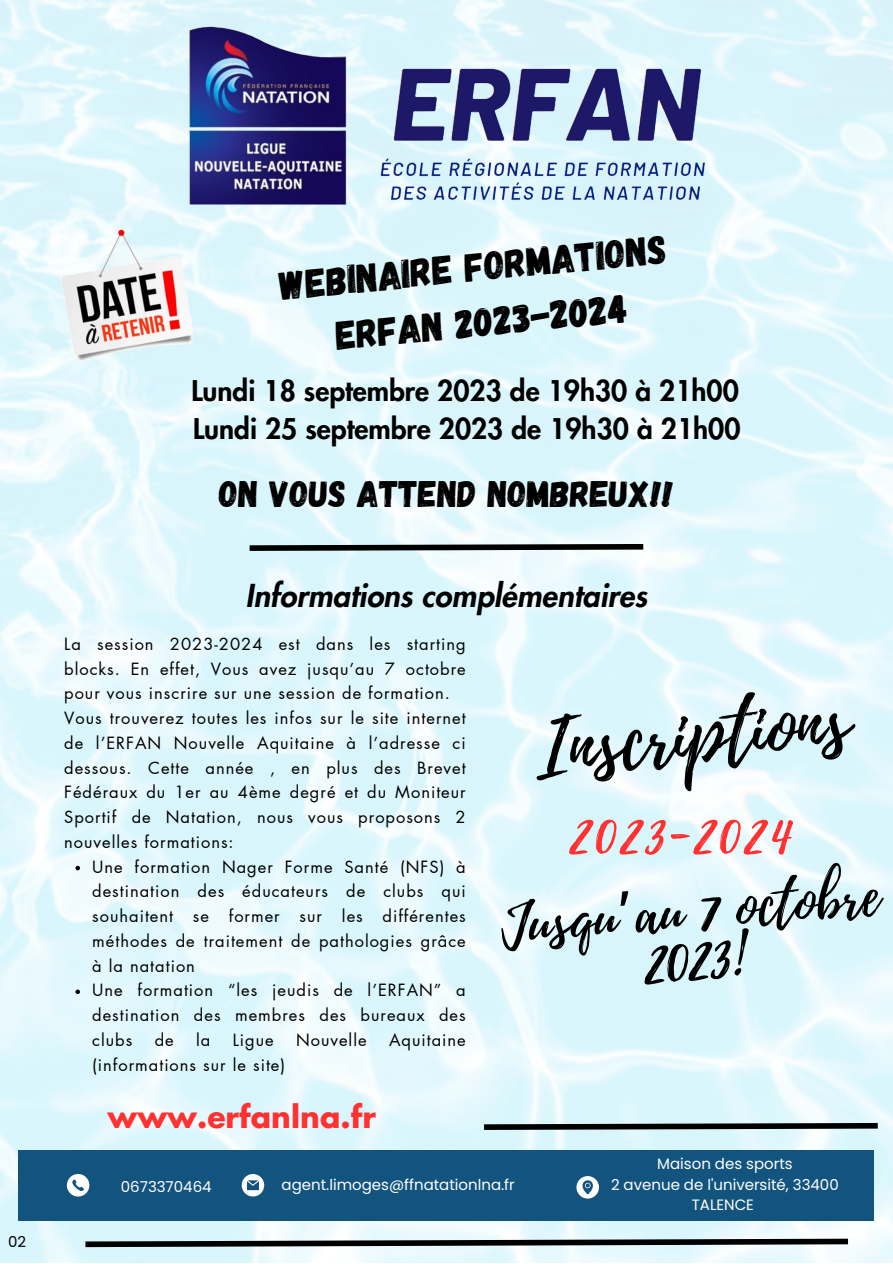
<style>
.page{position:relative;width:893px;height:1264px;background:#fff}
.page>*{position:absolute;margin:0;border:0;box-sizing:border-box;transform-origin:0 0}
.t1{font:78.75px "Playlist Script";color:#000}
.t2{font:57.9px/46px "Playlist Script";color:#000;text-align:center}
.t3{font:53.4px "Playlist Script";letter-spacing:.09em;color:#ff3131}
.t4{font:39.9px/54.9px "Gagalin";color:#000;text-align:center}
.t5{font:36.9px "Gagalin";color:#000}
.t6{font:italic 800 30.9px "Futura LT Pro";color:#000}
.t7{font:700 30px "Futura LT Pro";color:#ff3131}
.t8{font:800 27.9px/38.2px "Futura LT Pro";color:#000}
.t9{font:16.5px/24.8px "Futura LT Pro";letter-spacing:.06em;color:#000;text-align:justify}
.t10{font:15px/20.2px "Poppins";color:#fff;text-align:center}
.t11{font:15px "Poppins";color:#000}
.s1{font-family:"Noto Sans Gurmukhi"}
</style>
<div class="page">
<img style="left:0;top:0;width:892px;height:1262px">
<div style="left:19px;top:1149px;width:855px;height:71px;background:#13547e"></div>
<svg style="left:478px;top:1120px;width:405px;height:12px;background:#788689"></svg>
<svg style="left:80px;top:1235px;width:773px;height:14px;background:#8b9698"></svg>
<svg style="left:67px;top:1174px;width:22px;height:22px"></svg>
<svg style="left:242px;top:1174px;width:22px;height:22px"></svg>
<svg style="left:576px;top:1176px;width:23px;height:22px"></svg>
<img style="left:186px;top:25px;width:520px;height:183px">
<img style="left:44px;top:214px;width:172px;height:162px">
<svg style="left:75px;top:865px;width:5px;height:5px"></svg>
<svg style="left:75px;top:989px;width:5px;height:5px"></svg>
<svg style="left:244px;top:541px;width:405px;height:12px"></svg>
<p class="t11" style="left:8px;top:1231px;width:20px">02</p>
<p class="t4" style="left:277px;top:255px;width:390px;rotate:-5deg">WEBINAIRE FORMATIONS<br>ERFAN 2023-2024</p>
<p class="t8" style="left:191px;top:372px;width:550px">Lundi 18 septembre 2023 de 19h30 à 21h00<br>Lundi 25 septembre 2023 de 19h30 à 21h00</p>
<p class="t5" style="left:219px;top:469px;width:455px">ON VOUS ATTEND NOMBREUX!!</p>
<p class="t6" style="left:245px;top:581px;width:403px">Informations complémentaires</p>
<p class="t9" style="left:64px;top:632px;width:403px">La session 2023-2024 est dans les starting blocks. En effet, Vous avez jusqu’au 7 octobre pour vous inscrire sur une session de formation.</p>
<p class="t9" style="left:64px;top:706px;width:403px">Vous trouverez toutes les infos sur le site internet de l’ERFAN Nouvelle Aquitaine à l’adresse ci dessous. Cette année , en plus des Brevet Fédéraux du 1er au 4ème degré et du Moniteur Sportif de Natation, nous vous proposons 2 nouvelles formations:</p>
<p class="t9" style="left:92px;top:854px;width:375px">Une formation Nager Forme Santé (NFS) à destination des éducateurs de clubs qui souhaitent se former sur les différentes méthodes de traitement de pathologies grâce à la natation</p>
<p class="t9" style="left:92px;top:978px;width:375px">Une formation “les jeudis de l’ERFAN” a destination des membres des bureaux des clubs</p>
<p class="t9" style="left:155px;top:1028px;width:21px">de</p>
<p class="t9" style="left:196px;top:1028px;width:16px">la</p>
<p class="t9" style="left:233px;top:1028px;width:42px">Ligue</p>
<p class="t9" style="left:296px;top:1028px;width:72px">Nouvelle</p>
<p class="t9" style="left:389px;top:1028px;width:78px">Aquitaine</p>
<p class="t9" style="left:92px;top:1052px;width:194px">(informations sur le site)</p>
<p class="t7" style="left:107px;top:1103px;width:270px">www.erfanlna.fr</p>
<p class="t1" style="left:529px;top:693px;width:318px;rotate:-5deg">Inscriptions</p>
<p class="t3" style="left:570px;top:794px;width:222px">2023-2024</p>
<p class="t2" style="left:499px;top:906px;width:381px;rotate:-5deg">Jusqu<span class="s1">’</span>au 7 octobre<br>2023!</p>
<p class="t10" style="left:121px;top:1176px;width:92px">0673370464</p>
<p class="t10" style="left:281px;top:1174px;width:235px">agent.limoges@ffnatationlna.fr</p>
<p class="t10" style="left:657px;top:1154px;width:137px">Maison des sports</p>
<p class="t10" style="left:611px;top:1174px;width:229px">2 avenue de l'université, 33400<br>TALENCE</p>
</div>
